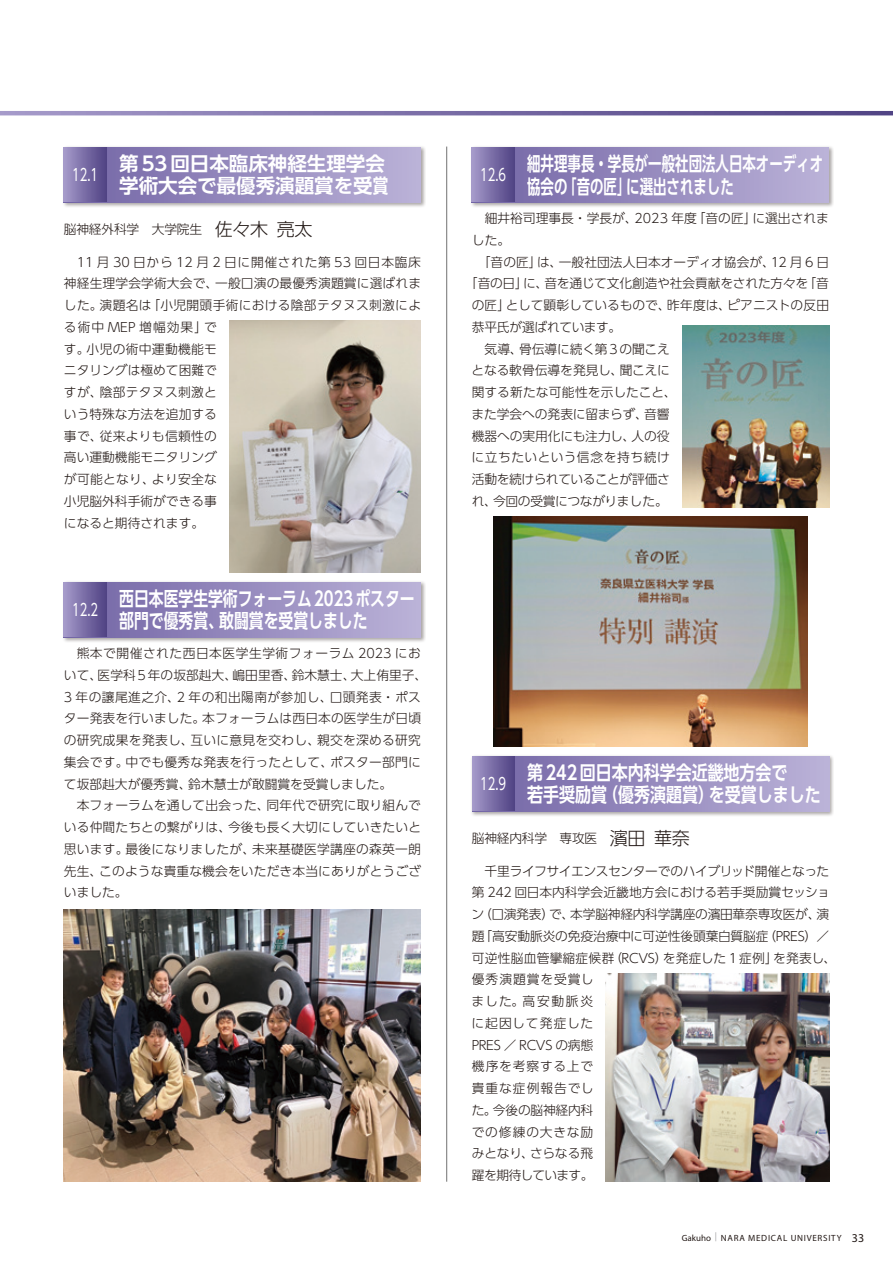
<style>
.page{position:relative;width:893px;height:1263px;background:#fff}
.page>*{position:absolute;margin:0;border:0;box-sizing:border-box;transform-origin:0 0}
.t1{font:700 19.5px/22.5px "UD Shin Go Pr 6 De";color:#fff;scale:.76 1}
.t2{font:700 19.5px/22.5px "UD Shin Go Pr 6 De";color:#fff;scale:.69 1}
.t3{font:700 19.5px/22.5px "UD Shin Go Pr 6 De";color:#fff;scale:.82 1}
.t4{font:700 19.5px/22.5px "UD Shin Go Pr 6 De";color:#fff}
.t5{font:16.5px "UD Shin Go Pr 6";color:#fff;scale:.7 1}
.t6{font:300 12.75px/21.8px "UD Shin Go Pr 6";color:#231916}
.t7{font:300 12.75px/21.8px "UD Shin Go Pr 6";letter-spacing:.02em;color:#231916}
.t8{font:300 12.75px "UD Shin Go Pr 6";letter-spacing:-.03em;color:#231916}
.t9{font:300 12.75px "UD Shin Go Pr 6";letter-spacing:-.02em;color:#231916}
.t10{font:300 12.75px "UD Shin Go Pr 6";letter-spacing:.04em;color:#231916}
.t11{font:300 12.75px "UD Shin Go Pr 6";letter-spacing:-.025em;color:#231916}
.t12{font:9px "Myriad Pro";letter-spacing:.08em;color:#231916}
.s1{font-size:18px}
.s2{font-size:12px}
</style>
<div class="page">
<div style="left:62px;top:145px;width:364px;height:63px;background:#231916;opacity:.4"></div>
<svg style="left:106px;top:147px;width:315px;height:55px;background:#9a8fc0"></svg>
<div style="left:64px;top:147px;width:42px;height:55px;background:linear-gradient(to right,#a499c9,#524586)"></div>
<img style="left:230px;top:321px;width:191px;height:251px">
<div style="left:62px;top:580px;width:364px;height:63px;background:#231916;opacity:.4"></div>
<svg style="left:106px;top:582px;width:315px;height:55px;background:#9a8fc0"></svg>
<div style="left:470px;top:754px;width:364px;height:63px;background:#231916;opacity:.4"></div>
<svg style="left:514px;top:756px;width:315px;height:55px;background:#9a8fc0"></svg>
<div style="left:470px;top:145px;width:364px;height:63px;background:#231916;opacity:.4"></div>
<svg style="left:514px;top:147px;width:315px;height:55px;background:#9a8fc0"></svg>
<div style="left:64px;top:582px;width:42px;height:55px;background:linear-gradient(to right,#a499c9,#524586)"></div>
<div style="left:472px;top:756px;width:42px;height:55px;background:linear-gradient(to right,#a59aca,#534586)"></div>
<div style="left:472px;top:147px;width:42px;height:55px;background:linear-gradient(to right,#a499c9,#524586)"></div>
<img style="left:493px;top:516px;width:314px;height:230px">
<img style="left:682px;top:326px;width:147px;height:181px">
<img style="left:64px;top:909px;width:357px;height:273px">
<img style="left:606px;top:973px;width:223px;height:208px">
<hr style="left:446px;top:147px;width:1px;height:1035px;background:#727272">
<svg style="left:0;top:111px;width:893px;height:4px;background:#796da6"></svg>
<h1 class="t4" style="left:119px;top:152px;width:271px">第53回日本臨床神経生理学会学術大会で最優秀演題賞を受賞</h1>
<p class="t6" style="left:64px;top:218px;width:250px">脳神経外科学　大学院生　<span class="s1">佐々木 亮太</span></p>
<p class="t6" style="left:64px;top:250px;width:359px;text-indent:13px">11 月 30 日から 12 月 2 日に開催された第 53 回日本臨床神経生理学会学術大会で、一般口演の最優秀演題賞に選ばれました。演題名は「小児開頭手術における陰部テタヌス刺激による術中 MEP 増幅効果」で<br>す。小児の術中運動機能モ<br>ニタリングは極めて困難で<br>すが、陰部テタヌス刺激と<br>いう特殊な方法を追加する<br>事で、従来よりも信頼性の<br>高い運動機能モニタリング<br>が可能となり、より安全な<br>小児脳外科手術ができる事<br>になると期待されます。</p>
<p class="t5" style="left:72px;top:161px;width:39px">12.1</p>
<h1 class="t1" style="left:119px;top:587px;width:390px">西日本医学生学術フォーラム2023ポスター部門で優秀賞、敢闘賞を受賞しました</h1>
<p class="t7" style="left:64px;top:642px;width:365px;text-indent:13px">熊本で開催された西日本医学生学術フォーラム 2023 において、医学科5年の坂部赳大、嶋田里香、鈴木慧士、大上侑里子、<br>3 年の讓尾進之介、2 年の和出陽南が参加し、口頭発表・ポスター発表を行いました。本フォーラムは西日本の医学生が日頃の研究成果を発表し、互いに意見を交わし、親交を深める研究集会です。中でも優秀な発表を行ったとして、ポスター部門にて坂部赳大が優秀賞、鈴木慧士が敢闘賞を受賞しました。</p>
<p class="t6" style="left:64px;top:794px;width:359px;text-align:justify;text-indent:13px">本フォーラムを通して出会った、同年代で研究に取り組んでいる仲間たちとの繋がりは、今後も長く大切にしていきたいと思います。最後になりましたが、未来基礎医学講座の森英一朗先生、このような貴重な機会をいただき本当にありがとうございました。</p>
<p class="t5" style="left:72px;top:596px;width:39px">12.2</p>
<h1 class="t2" style="left:527px;top:152px;width:430px">細井理事長・学長が一般社団法人日本オーディオ協会の「音の匠」に選出されました</h1>
<p class="t6" style="left:485px;top:207px;width:346px">細井裕司理事長・学長が、2023 年度「音の匠」に選出されま</p>
<p class="t6" style="left:472px;top:229px;width:40px">した。</p>
<p class="t6" style="left:478px;top:250px;width:353px">「音の匠」は、一般社団法人日本オーディオ協会が、12 月 6 日</p>
<p class="t6" style="left:465px;top:272px;width:366px">「音の日」に、音を通じて文化創造や社会貢献をされた方々を「音</p>
<p class="t6" style="left:472px;top:294px;width:359px">の匠」として顕彰しているもので、昨年度は、ピアニストの反田</p>
<p class="t11" style="left:472px;top:317px;width:151px">恭平氏が選ばれています。</p>
<p class="t6" style="left:485px;top:337px;width:187px">気導、骨伝導に続く第３の聞こえ</p>
<p class="t6" style="left:472px;top:359px;width:200px">となる軟骨伝導を発見し、聞こえに</p>
<p class="t6" style="left:472px;top:381px;width:206px">関する新たな可能性を示したこと、</p>
<p class="t6" style="left:472px;top:403px;width:200px">また学会への発表に留まらず、音響</p>
<p class="t6" style="left:472px;top:425px;width:199px">機器への実用化にも注力し、人の役</p>
<p class="t10" style="left:472px;top:447px;width:200px">に立ちたいという信念を持ち続け</p>
<p class="t8" style="left:472px;top:469px;width:200px">活動を続けられていることが評価さ</p>
<p class="t8" style="left:472px;top:491px;width:198px">れ、今回の受賞につながりました。</p>
<p class="t5" style="left:480px;top:161px;width:39px">12.6</p>
<h1 class="t3" style="left:527px;top:761px;width:360px">第242回日本内科学会近畿地方会で<br>若手奨励賞（優秀演題賞）を受賞しました</h1>
<p class="t9" style="left:472px;top:828px;width:219px">脳神経内科学　専攻医　<span class="s1">濱田 華奈</span></p>
<p class="t6" style="left:471px;top:859px;width:366px;text-indent:13px">千里ライフサイエンスセンターでのハイブリッド開催となった第 242 回日本内科学会近畿地方会における若手奨励賞セッション（口演発表）で、本学脳神経内科学講座の濱田華奈専攻医が、演題「高安動脈炎の免疫治療中に可逆性後頭葉白質脳症（PRES）／可逆性脳血管攣縮症候群（RCVS）を発症した 1 症例」を発表し、優秀演題賞を受賞し<br>ました。高安動脈炎<br>に起因して発症した<br>PRES ／ RCVS の病態<br>機序を考察する上で<br>貴重な症例報告でし<br>た。今後の脳神経内科<br>での修練の大きな励<br>みとなり、さらなる飛<br>躍を期待しています。</p>
<p class="t5" style="left:480px;top:770px;width:39px">12.9</p>
<p class="t12" style="left:682px;top:1232px;width:184px">Gakuho <sup>|</sup> NARA MEDICAL UNIVERSITY <span class="s2">33</span></p>
</div>
